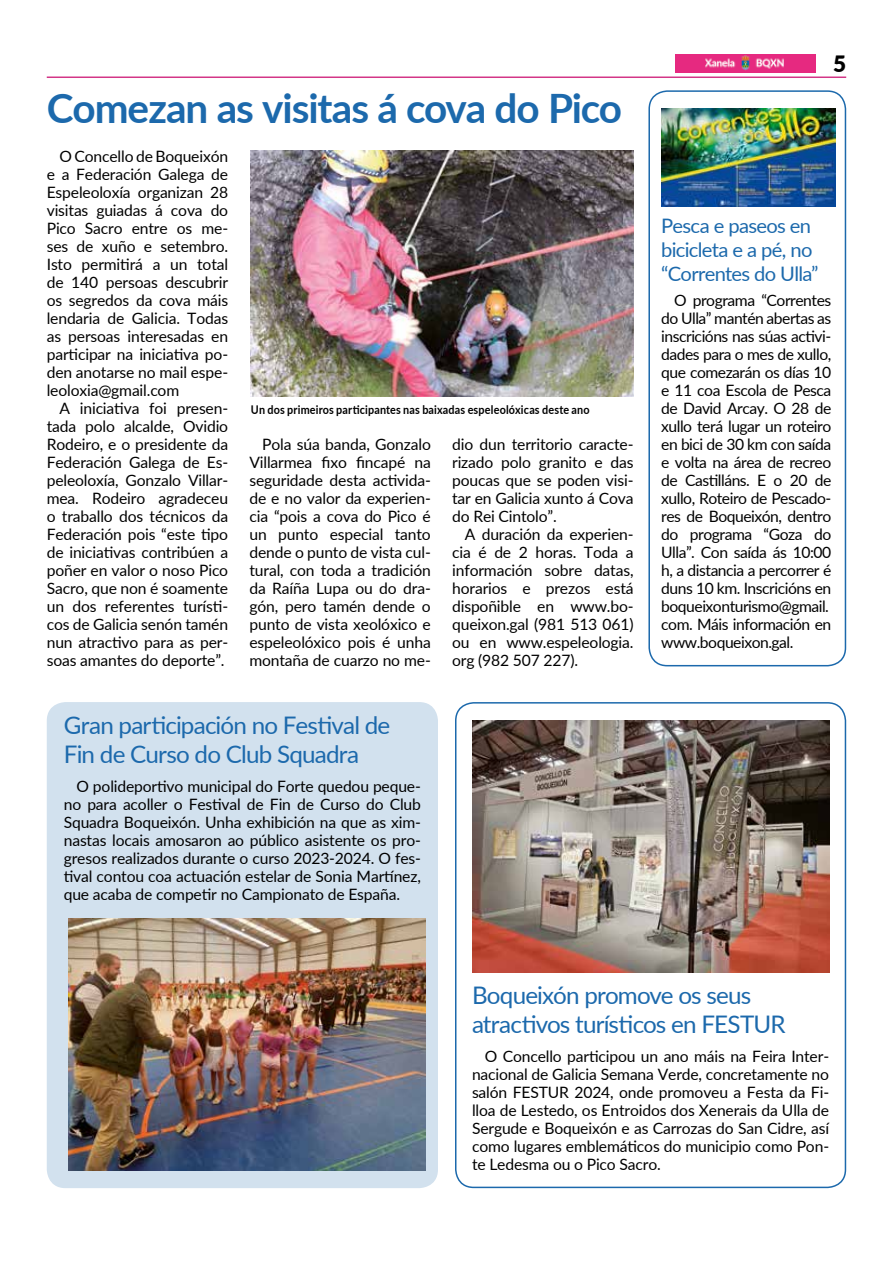
<style>
.page{position:relative;width:893px;height:1263px;background:#fff}
.page>*{position:absolute;margin:0;border:0;box-sizing:border-box;transform-origin:0 0}
.t1{font:700 40.5px "Lato";letter-spacing:-.025em;color:#1c69ac}
.t2{font:24.15px/28.5px "Lato";letter-spacing:-.035em;color:#1c69ac}
.t3{font:900 22.5px "Lato";color:#000}
.t4{font:19.95px/24px "Lato";letter-spacing:-.035em;color:#1c69ac}
.t5{font:15.6px/18px "Lato";letter-spacing:-.03em;color:#000;text-align:justify}
.t6{font:700 12px "Lato";letter-spacing:.015em;color:#000;scale:.9 1}
</style>
<div class="page">
<hr style="left:47px;top:77px;width:799px;height:1px;background:#d33687">
<img style="left:675px;top:54px;width:141px;height:18px">
<div style="left:455px;top:702px;width:391px;height:486px;border:2px solid #1c69ac;border-radius:18px"></div>
<img style="left:472px;top:720px;width:357px;height:252px">
<div style="left:48px;top:703px;width:389px;height:484px;background:#d2e1ee;border-radius:18px"></div>
<div style="left:47px;top:702px;width:391px;height:486px;border:2px solid #d2e1ee;border-radius:18px"></div>
<img style="left:68px;top:918px;width:357px;height:252px">
<img style="left:251px;top:150px;width:383px;height:246px">
<div style="left:648px;top:90px;width:198px;height:576px;border:2px solid #1c69ac;border-radius:18px"></div>
<img style="left:661px;top:108px;width:175px;height:98px">
<h1 class="t1" style="left:47px;top:78px;width:577px">Comezan as visitas á cova do Pico</h1>
<p class="t5" style="left:47px;top:147px;width:183px;text-indent:13px">O Concello de Boqueixón e a Federación Galega de Espeleoloxía organizan 28 visitas guiadas á cova do Pico Sacro entre os me&shy;ses de xuño e setembro.<br>Isto permitirá a un total de 140 persoas descubrir os segredos da cova máis lendaria de Galicia. Todas as persoas interesadas en participar na iniciativa po&shy;den anotarse no mail espe&shy;leoloxia@gmail.com</p>
<p class="t5" style="left:47px;top:399px;width:183px;text-indent:13px">A iniciativa foi presen&shy;tada polo alcalde, Ovidio Rodeiro, e o presidente da Federación Galega de Es&shy;peleoloxía, Gonzalo Villar&shy;mea. Rodeiro agradeceu o traballo dos técnicos da Federación pois “este tipo de iniciativas contribúen a poñer en valor o noso Pico Sacro, que non é soamente un dos referentes turísti&shy;cos de Galicia senón tamén nun atractivo para as per&shy;soas amantes do deporte”.</p>
<p class="t6" style="left:251px;top:401px;width:378px">Un dos primeiros participantes nas baixadas espeleolóxicas deste ano</p>
<p class="t5" style="left:249px;top:435px;width:183px;text-indent:13px">Pola súa banda, Gonzalo Villarmea fixo fincapé na seguridade desta activida&shy;de e no valor da experien&shy;cia “pois a cova do Pico é un punto especial tanto dende o punto de vista cul&shy;tural, con toda a tradición da Raíña Lupa ou do dra&shy;gón, pero tamén dende o punto de vista xeolóxico e espeleolóxico pois é unha montaña de cuarzo no me-</p>
<p class="t5" style="left:452px;top:435px;width:183px">dio dun territorio caracte&shy;rizado polo granito e das poucas que se poden visi&shy;tar en Galicia xunto á Cova do Rei Cintolo”.</p>
<p class="t5" style="left:452px;top:525px;width:183px;text-indent:13px">A duración da experien&shy;cia é de 2 horas. Toda a información sobre datas, horarios e prezos está dispoñible en www.bo&shy;queixon.gal (981 513 061) ou en www.espeleologia. org (982 507 227).</p>
<h2 class="t2" style="left:64px;top:710px;width:328px">Gran participación no Festival de<br>Fin de Curso do Club Squadra</h2>
<p class="t5" style="left:64px;top:777px;width:359px;text-indent:13px">O polideportivo municipal do Forte quedou peque&shy;no para acoller o Festival de Fin de Curso do Club Squadra Boqueixón. Unha exhibición na que as xim&shy;nastas locais amosaron ao público asistente os pro&shy;gresos realizados durante o curso 2023-2024. O fes&shy;tival contou coa actuación estelar de Sonia Martínez, que acaba de competir no Campionato de España.</p>
<h3 class="t3" style="left:833px;top:47px;width:15px">5</h3>
<p class="t4" style="left:661px;top:213px;width:159px">Pesca e paseos en bicicleta e a pé, no “Correntes do Ulla”</p>
<p class="t5" style="left:661px;top:291px;width:172px;text-align:left;text-indent:13px">O programa “Correntes do Ulla” mantén abertas as inscricións nas súas activi&shy;dades para o mes de xullo, que comezarán os días 10 e 11 coa Escola de Pesca de David Arcay. O 28 de xullo terá lugar un roteiro en bici de 30 km con saída e volta na área de recreo de Castilláns. E o 20 de xullo, Roteiro de Pescado&shy;res de Boqueixón, dentro do programa “Goza do<br>Ulla”. Con saída ás 10:00 h, a distancia a percorrer é duns 10 km. Inscricións en boqueixonturismo@gmail. com. Máis información en www.boqueixon.gal.</p>
<h2 class="t2" style="left:472px;top:980px;width:315px">Boqueixón promove os seus atractivos turísticos en FESTUR</h2>
<p class="t5" style="left:472px;top:1047px;width:359px;text-indent:13px">O Concello participou un ano máis na Feira Inter&shy;nacional de Galicia Semana Verde, concretamente no salón FESTUR 2024, onde promoveu a Festa da Fi&shy;lloa de Lestedo, os Entroidos dos Xenerais da Ulla de Sergude e Boqueixón e as Carrozas do San Cidre, así como lugares emblemáticos do municipio como Pon&shy;te Ledesma ou o Pico Sacro.</p>
</div>
